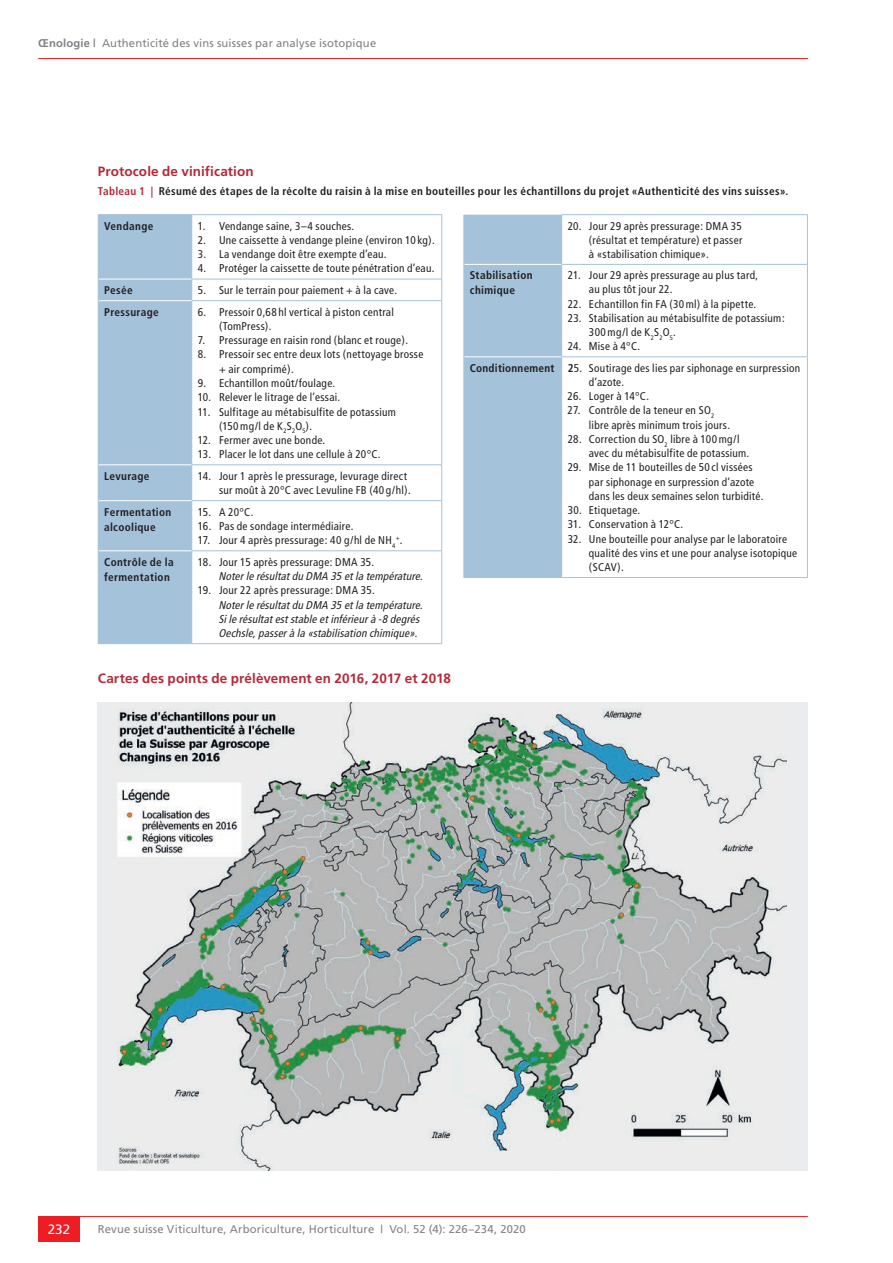
<style>
.page{position:relative;width:893px;height:1263px;background:#fff}
.page>*{position:absolute;margin:0;border:0;box-sizing:border-box;transform-origin:0 0}
.t1{font:700 13.5px "Frutiger";letter-spacing:.01em;color:#b72837}
.t2{font:13.5px "Frutiger";color:#fff}
.t3{font:condensed 11.25px/14.2px "Frutiger";letter-spacing:.025em;color:#231f20}
.t4{font:700 condensed 11.25px/15px "Frutiger";letter-spacing:.03em;color:#231f20}
.t5{font:italic condensed 11.25px/14.2px "Frutiger";letter-spacing:.015em;color:#231f20}
.t6{font:11.25px "Frutiger";letter-spacing:.015em;color:#808285}
.t7{font:condensed 6.6px "Frutiger";color:#231f20}
.s1{font-weight:700}
.s2{color:#b72837}
.s3{font-size:11.25px}
</style>
<div class="page">
<hr style="left:38px;top:58px;width:770px;height:1px;background:#ee1d23">
<hr style="left:38px;top:1216px;width:770px;height:1px;background:#ee1d23">
<div style="left:38px;top:1216px;width:42px;height:26px;background:#ee1d23"></div>
<div style="left:98px;top:702px;width:710px;height:469px;background:#ebeced"></div>
<img style="left:117px;top:702px;width:669px;height:469px">
<hr style="left:192px;top:643px;width:250px;height:1px;background:#a5c2db">
<hr style="left:191px;top:279px;width:251px;height:1px;background:#a5c2db">
<hr style="left:191px;top:300px;width:251px;height:1px;background:#a5c2db">
<hr style="left:191px;top:464px;width:251px;height:1px;background:#a5c2db">
<hr style="left:191px;top:500px;width:251px;height:1px;background:#a5c2db">
<hr style="left:191px;top:550px;width:251px;height:1px;background:#a5c2db">
<hr style="left:98px;top:214px;width:94px;height:1px;background:#a5c2db">
<hr style="left:192px;top:214px;width:250px;height:1px;background:#a5c2db">
<hr style="left:441px;top:215px;width:1px;height:64px;background:#a5c2db">
<div style="left:98px;top:215px;width:94px;height:429px;background:#a5c2db"></div>
<svg style="left:441px;top:279px;width:1px;height:21px"></svg>
<hr style="left:98px;top:301px;width:1px;height:164px;background:#a5c2db">
<hr style="left:441px;top:301px;width:1px;height:163px;background:#a5c2db">
<hr style="left:98px;top:465px;width:1px;height:36px;background:#a5c2db">
<hr style="left:441px;top:465px;width:1px;height:35px;background:#a5c2db">
<hr style="left:98px;top:501px;width:1px;height:50px;background:#a5c2db">
<hr style="left:441px;top:501px;width:1px;height:49px;background:#a5c2db">
<hr style="left:98px;top:551px;width:1px;height:92px;background:#a5c2db">
<hr style="left:441px;top:551px;width:1px;height:92px;background:#a5c2db">
<div style="left:465px;top:215px;width:96px;height:362px;background:#a5c2db"></div>
<hr style="left:561px;top:215px;width:1px;height:49px;background:#a5c2db">
<hr style="left:561px;top:265px;width:1px;height:91px;background:#a5c2db">
<hr style="left:561px;top:357px;width:1px;height:220px;background:#a5c2db">
<hr style="left:561px;top:214px;width:247px;height:1px;background:#a5c2db">
<hr style="left:561px;top:264px;width:247px;height:1px;background:#a5c2db">
<hr style="left:561px;top:356px;width:247px;height:1px;background:#a5c2db">
<hr style="left:464px;top:264px;width:97px;height:1px;background:#fff">
<hr style="left:464px;top:356px;width:97px;height:1px;background:#fff">
<hr style="left:464px;top:215px;width:1px;height:49px;background:#a5c2db">
<hr style="left:807px;top:215px;width:1px;height:49px;background:#a5c2db">
<hr style="left:464px;top:264px;width:1px;height:93px;background:#a5c2db">
<hr style="left:807px;top:265px;width:1px;height:91px;background:#a5c2db">
<hr style="left:464px;top:357px;width:1px;height:220px;background:#a5c2db">
<hr style="left:807px;top:357px;width:1px;height:220px;background:#a5c2db">
<hr style="left:464px;top:577px;width:98px;height:1px;background:#a5c2db">
<hr style="left:562px;top:577px;width:246px;height:1px;background:#a5c2db">
<p class="t6" style="left:38px;top:37px;width:339px"><span class="s1">Œnologie |</span> Authenticité des vins suisses par analyse isotopique</p>
<p class="t1" style="left:98px;top:163px;width:157px">Protocole de vinification</p>
<p class="t4" style="left:98px;top:184px;width:692px"><span class="s2">Tableau 1 |</span> Résumé des étapes de la récolte du raisin à la mise en bouteilles pour les échantillons du projet «Authenticité des vins suisses».</p>
<p class="t4" style="left:104px;top:218px;width:51px">Vendange</p>
<p class="t3" style="left:198px;top:219px;width:158px">1. Vendange saine, 3–4 souches.</p>
<p class="t3" style="left:198px;top:233px;width:239px">2. Une caissette à vendange pleine (environ 10 kg).</p>
<p class="t3" style="left:198px;top:247px;width:190px">3. La vendange doit être exempte d’eau.</p>
<p class="t3" style="left:198px;top:262px;width:238px">4. Protéger la caissette de toute pénétration d’eau.</p>
<p class="t4" style="left:104px;top:283px;width:30px">Pesée</p>
<p class="t3" style="left:198px;top:283px;width:201px">5. Sur le terrain pour paiement + à la cave.</p>
<p class="t4" style="left:104px;top:304px;width:56px">Pressurage</p>
<p class="t3" style="left:219px;top:305px;width:176px;text-indent:-21px">6. Pressoir 0,68 hl vertical à piston central (TomPress).</p>
<p class="t3" style="left:198px;top:333px;width:212px">7. Pressurage en raisin rond (blanc et rouge).</p>
<p class="t3" style="left:219px;top:348px;width:206px;text-indent:-21px">8. Pressoir sec entre deux lots (nettoyage brosse + air comprimé).</p>
<p class="t3" style="left:198px;top:376px;width:139px">9. Echantillon moût/foulage.</p>
<p class="t3" style="left:198px;top:390px;width:144px">10. Relever le litrage de l’essai.</p>
<p class="t3" style="left:219px;top:405px;width:178px;text-indent:-21px">11. Sulfitage au métabisulfite de potassium (150mg/l de K<sub>2</sub>S<sub>2</sub>O<sub>5</sub>).</p>
<p class="t3" style="left:198px;top:433px;width:129px">12. Fermer avec une bonde.</p>
<p class="t3" style="left:198px;top:447px;width:184px">13. Placer le lot dans une cellule à 20°C.</p>
<p class="t4" style="left:104px;top:468px;width:47px">Levurage</p>
<p class="t3" style="left:219px;top:469px;width:193px;text-indent:-21px">14. Jour 1 après le pressurage, levurage direct sur moût à 20°C avec Levuline FB (40 g/hl).</p>
<p class="t4" style="left:104px;top:504px;width:69px">Fermentation alcoolique</p>
<p class="t3" style="left:198px;top:505px;width:57px">15. A 20°C.</p>
<p class="t3" style="left:198px;top:519px;width:157px">16. Pas de sondage intermédiaire.</p>
<p class="t3" style="left:198px;top:533px;width:199px">17. Jour 4 après pressurage: 40 g/hl de NH<sub>4</sub></p>
<p class="t7" style="left:396px;top:534px;width:8px">+<span class="s3">.</span></p>
<p class="t4" style="left:104px;top:554px;width:71px">Contrôle de la fermentation</p>
<p class="t3" style="left:198px;top:555px;width:178px">18. Jour 15 après pressurage: DMA 35.</p>
<p class="t5" style="left:219px;top:569px;width:206px">Noter le résultat du DMA 35 et la température.</p>
<p class="t3" style="left:198px;top:583px;width:179px">19. Jour 22 après pressurage: DMA 35.</p>
<p class="t5" style="left:219px;top:598px;width:206px">Noter le résultat du DMA 35 et la température.<br>Si le résultat est stable et inférieur à -8 degrés<br>Oechsle, passer à la «stabilisation chimique».</p>
<p class="t1" style="left:98px;top:670px;width:355px">Cartes des points de prélèvement en 2016, 2017 et 2018</p>
<p class="t3" style="left:589px;top:219px;width:155px;text-align:justify;text-indent:-21px">20. Jour 29 après pressurage: DMA 35 (résultat et température) et passer à «stabilisation chimique».</p>
<p class="t4" style="left:470px;top:268px;width:64px">Stabilisation chimique</p>
<p class="t3" style="left:589px;top:268px;width:171px;text-indent:-21px">21. Jour 29 après pressurage au plus tard, au plus tôt jour 22.</p>
<p class="t3" style="left:568px;top:297px;width:190px">22. Echantillon fin FA (30 ml) à la pipette.</p>
<p class="t3" style="left:589px;top:311px;width:197px;text-indent:-21px">23. Stabilisation au métabisulfite de potassium:<br>300mg/l de K<sub>2</sub>S<sub>2</sub>O<sub>5</sub>.</p>
<p class="t3" style="left:470px;top:336px;width:332px;line-height:21.1px;text-indent:98px">24. Mise à 4°C.<br><span class="s1">Conditionnement 2</span>5. Soutirage des lies par siphonage en surpression</p>
<p class="t3" style="left:589px;top:375px;width:37px">d’azote.</p>
<p class="t3" style="left:568px;top:389px;width:83px">26. Loger à 14°C.</p>
<p class="t3" style="left:589px;top:403px;width:143px;text-indent:-21px">27. Contrôle de la teneur en SO<sub>2 </sub>libre après minimum trois jours.</p>
<p class="t3" style="left:589px;top:432px;width:162px;text-indent:-21px">28. Correction du SO<sub>2</sub> libre à 100 mg/l avec du métabisulfite de potassium.</p>
<p class="t3" style="left:589px;top:460px;width:176px;text-indent:-21px">29. Mise de 11 bouteilles de 50 cl vissées par siphonage en surpression d’azote dans les deux semaines selon turbidité.</p>
<p class="t3" style="left:568px;top:503px;width:74px">30. Etiquetage.</p>
<p class="t3" style="left:568px;top:517px;width:117px">31. Conservation à 12°C.</p>
<p class="t3" style="left:589px;top:532px;width:210px;text-indent:-21px">32. Une bouteille pour analyse par le laboratoire qualité des vins et une pour analyse isotopique (SCAV).</p>
<p class="t2" style="left:48px;top:1221px;width:24px">232</p>
<p class="t6" style="left:98px;top:1223px;width:429px">Revue suisse Viticulture, Arboriculture, Horticulture | Vol. 52 (4): 226–234, 2020</p>
</div>
